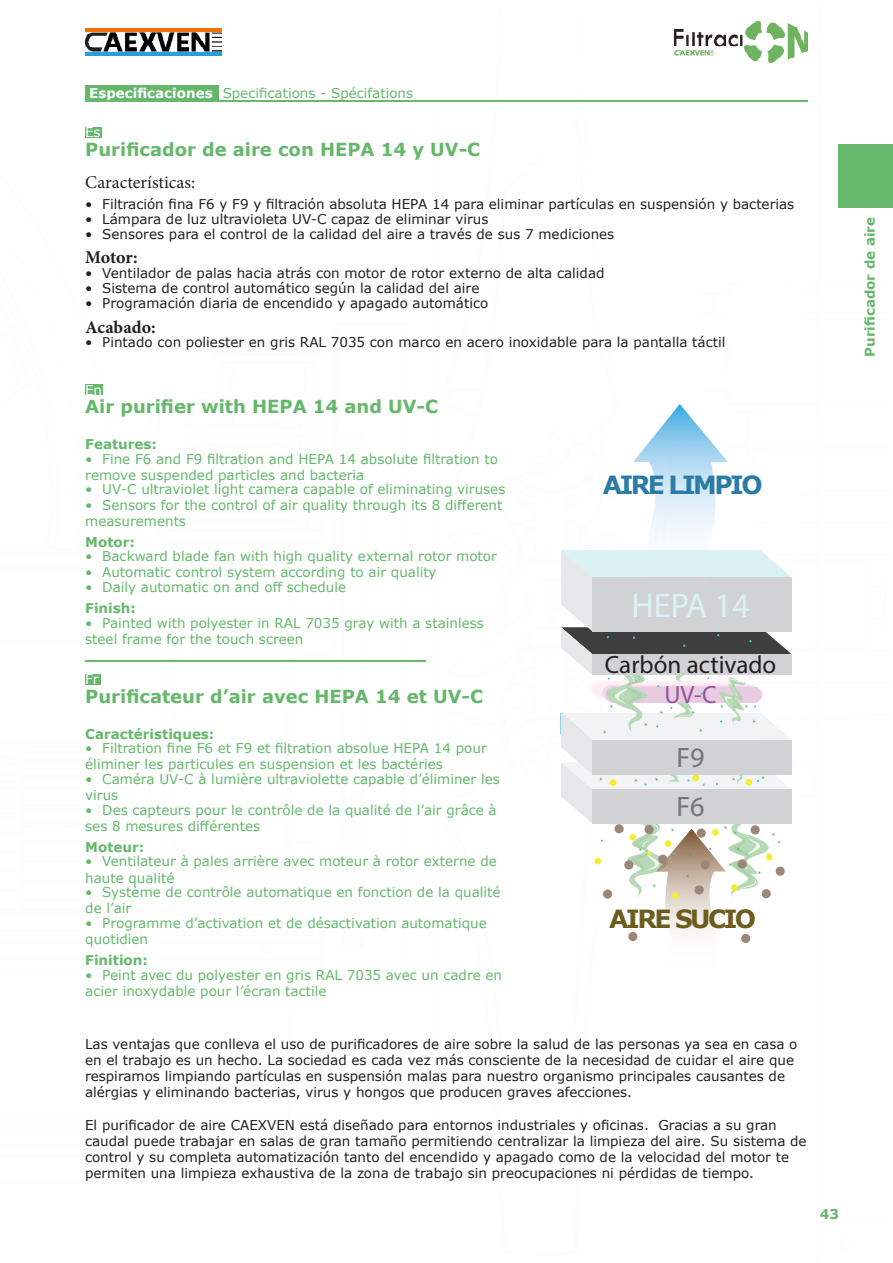
<style>
.page{position:relative;width:893px;height:1263px;background:#fff}
.page>*{position:absolute;margin:0;border:0;box-sizing:border-box;transform-origin:0 0}
.t1{font:34.35px "Myriad Pro";color:#dbf0f2}
.t2{font:28.2px/49.5px "Myriad Pro";color:#717577}
.t3{font:25.05px "Myriad Pro";color:#231f20}
.t4{font:700 25.05px "Verdana";letter-spacing:-.1em;color:#2a7ca4}
.t5{font:700 25.05px "Verdana";letter-spacing:-.1em;color:#6c5d1f}
.t6{font:25.05px "Myriad Pro";color:#9654a1}
.Título_especificacio{font:700 18px "Verdana";color:#65b86b}
.t7{font:18px "Minion Pro";color:#231f20}
.t8{font:700 18px "Minion Pro";letter-spacing:-.005em;color:#231f20}
.Párrafo_viñeata{font:13.5px/16.2px "Verdana";color:#231f20}
.Separdor_título_en_f{font:13.5px/16.2px "Verdana";color:#65b86b}
.Párrafo_viñeata_verd{font:700 13.5px "Verdana";color:#65b86b}
.Separdor_título_es{font:700 13.5px "Verdana";color:#fff}
.Idioma{font:13.5px "Verdana";color:#fff}
</style>
<div class="page">
<div style="left:838px;top:145px;width:55px;height:63px;background:#67b96d"></div>
<img style="left:675px;top:21px;width:133px;height:41px">
<svg style="left:85px;top:28px;width:237px;height:657px"></svg>
<div style="left:85px;top:85px;width:133px;height:15px;background:#65b86b"></div>
<hr style="left:85px;top:100px;width:723px;height:1px;background:#67b96d">
<div style="left:85px;top:127px;width:16px;height:11px;background:#65b86b"></div>
<svg style="left:560px;top:404px;width:232px;height:539px"></svg>
<div style="left:85px;top:384px;width:17px;height:11px;background:#65b86b"></div>
<hr style="left:85px;top:660px;width:340px;height:2px;background:#67b96d">
<div style="left:85px;top:674px;width:15px;height:11px;background:#65b86b"></div>
<p class="Separdor_título_es" style="left:89px;top:83px;width:125px">Especificaciones</p>
<p class="Separdor_título_en_f" style="left:223px;top:84px;width:192px">Specifications - Spécifations</p>
<p class="Idioma" style="left:85px;top:123px;width:17px">Es</p>
<p class="Título_especificacio" style="left:85px;top:137px;width:397px">Purificador de aire con HEPA 14 y UV-C</p>
<p class="t7" style="left:85px;top:170px;width:111px">Características:</p>
<p class="Párrafo_viñeata" style="left:85px;top:196px;width:710px">• Filtración fina F6 y F9 y filtración absoluta HEPA 14 para eliminar partículas en suspensión y bacterias</p>
<p class="Párrafo_viñeata" style="left:85px;top:210px;width:405px">• Lámpara de luz ultravioleta UV-C capaz de eliminar virus</p>
<p class="Párrafo_viñeata" style="left:85px;top:226px;width:531px">• Sensores para el control de la calidad del aire a través de sus 7 mediciones</p>
<p class="t8" style="left:85px;top:247px;width:54px">Motor:</p>
<p class="Párrafo_viñeata" style="left:85px;top:265px;width:521px">• Ventilador de palas hacia atrás con motor de rotor externo de alta calidad</p>
<p class="Párrafo_viñeata" style="left:85px;top:280px;width:396px">• Sistema de control automático según la calidad del aire</p>
<p class="Párrafo_viñeata" style="left:85px;top:295px;width:404px">• Programación diaria de encendido y apagado automático</p>
<p class="t8" style="left:85px;top:316px;width:72px">Acabado:</p>
<p class="Párrafo_viñeata" style="left:85px;top:334px;width:642px">• Pintado con poliester en gris RAL 7035 con marco en acero inoxidable para la pantalla táctil</p>
<p class="Idioma" style="left:85px;top:381px;width:19px">En</p>
<p class="Título_especificacio" style="left:85px;top:394px;width:354px">Air purifier with HEPA 14 and UV-C</p>
<p class="Párrafo_viñeata_verd" style="left:85px;top:435px;width:73px">Features:</p>
<p class="Separdor_título_en_f" style="left:85px;top:450px;width:414px">• Fine F6 and F9 filtration and HEPA 14 absolute filtration to remove suspended particles and bacteria</p>
<p class="Separdor_título_en_f" style="left:85px;top:481px;width:422px">• UV-C ultraviolet light camera capable of eliminating viruses</p>
<p class="Separdor_título_en_f" style="left:85px;top:496px;width:419px">• Sensors for the control of air quality through its 8 different measurements</p>
<p class="Párrafo_viñeata_verd" style="left:85px;top:532px;width:51px">Motor:</p>
<p class="Separdor_título_en_f" style="left:85px;top:548px;width:413px">• Backward blade fan with high quality external rotor motor</p>
<p class="Separdor_título_en_f" style="left:85px;top:563px;width:353px">• Automatic control system according to air quality</p>
<p class="Separdor_título_en_f" style="left:85px;top:579px;width:263px">• Daily automatic on and off schedule</p>
<p class="Párrafo_viñeata_verd" style="left:85px;top:599px;width:52px">Finish:</p>
<p class="Separdor_título_en_f" style="left:85px;top:615px;width:400px">• Painted with polyester in RAL 7035 gray with a stainless steel frame for the touch screen</p>
<p class="Idioma" style="left:85px;top:670px;width:15px">Fr</p>
<p class="Título_especificacio" style="left:85px;top:683px;width:399px">Purificateur d’air avec HEPA 14 et UV-C</p>
<p class="Párrafo_viñeata_verd" style="left:85px;top:724px;width:131px">Caractéristiques:</p>
<p class="Separdor_título_en_f" style="left:85px;top:740px;width:403px">• Filtration fine F6 et F9 et filtration absolue HEPA 14 pour éliminer les particules en suspension et les bactéries</p>
<p class="Separdor_título_en_f" style="left:85px;top:771px;width:416px">• Caméra UV-C à lumière ultraviolette capable d’éliminer les virus</p>
<p class="Separdor_título_en_f" style="left:85px;top:801px;width:413px">• Des capteurs pour le contrôle de la qualité de l’air grâce à ses 8 mesures différentes</p>
<p class="Párrafo_viñeata_verd" style="left:85px;top:837px;width:60px">Moteur:</p>
<p class="Separdor_título_en_f" style="left:85px;top:853px;width:413px">• Ventilateur à pales arrière avec moteur à rotor externe de haute qualité</p>
<p class="Separdor_título_en_f" style="left:85px;top:884px;width:417px">• Système de contrôle automatique en fonction de la qualité de l’air</p>
<p class="Separdor_título_en_f" style="left:85px;top:915px;width:403px">• Programme d’activation et de désactivation automatique quotidien</p>
<p class="Párrafo_viñeata_verd" style="left:85px;top:951px;width:64px">Finition:</p>
<p class="Separdor_título_en_f" style="left:85px;top:966px;width:418px">• Peint avec du polyester en gris RAL 7035 avec un cadre en acier inoxydable pour l’écran tactile</p>
<p class="t4" style="left:603px;top:467px;width:161px">AIRE LIMPIO</p>
<p class="t1" style="left:631px;top:584px;width:120px">HEPA 14</p>
<p class="t3" style="left:605px;top:650px;width:173px">Carbón activado</p>
<p class="t6" style="left:664px;top:679px;width:54px">UV-C</p>
<p class="t2" style="left:677px;top:732px;width:30px">F9<br>F6</p>
<p class="t5" style="left:609px;top:901px;width:148px">AIRE SUCIO</p>
<p class="Párrafo_viñeata" style="left:85px;top:1035px;width:714px">Las ventajas que conlleva el uso de purificadores de aire sobre la salud de las personas ya sea en casa o en el trabajo es un hecho. La sociedad es cada vez más consciente de la necesidad de cuidar el aire que respiramos limpiando partículas en suspensión malas para nuestro organismo principales causantes de alérgias y eliminando bacterias, virus y hongos que producen graves afecciones.</p>
<p class="Párrafo_viñeata" style="left:85px;top:1116px;width:723px">El purificador de aire CAEXVEN está diseñado para entornos industriales y oficinas. Gracias a su gran caudal puede trabajar en salas de gran tamaño permitiendo centralizar la limpieza del aire. Su sistema de control y su completa automatización tanto del encendido y apagado como de la velocidad del motor te permiten una limpieza exhaustiva de la zona de trabajo sin preocupaciones ni pérdidas de tiempo.</p>
<p class="Párrafo_viñeata_verd" style="left:820px;top:1205px;width:21px">43</p>
<p class="Párrafo_viñeata_verd" style="left:860px;top:357px;width:141px;rotate:-90deg">Purificador de aire</p>
</div>
